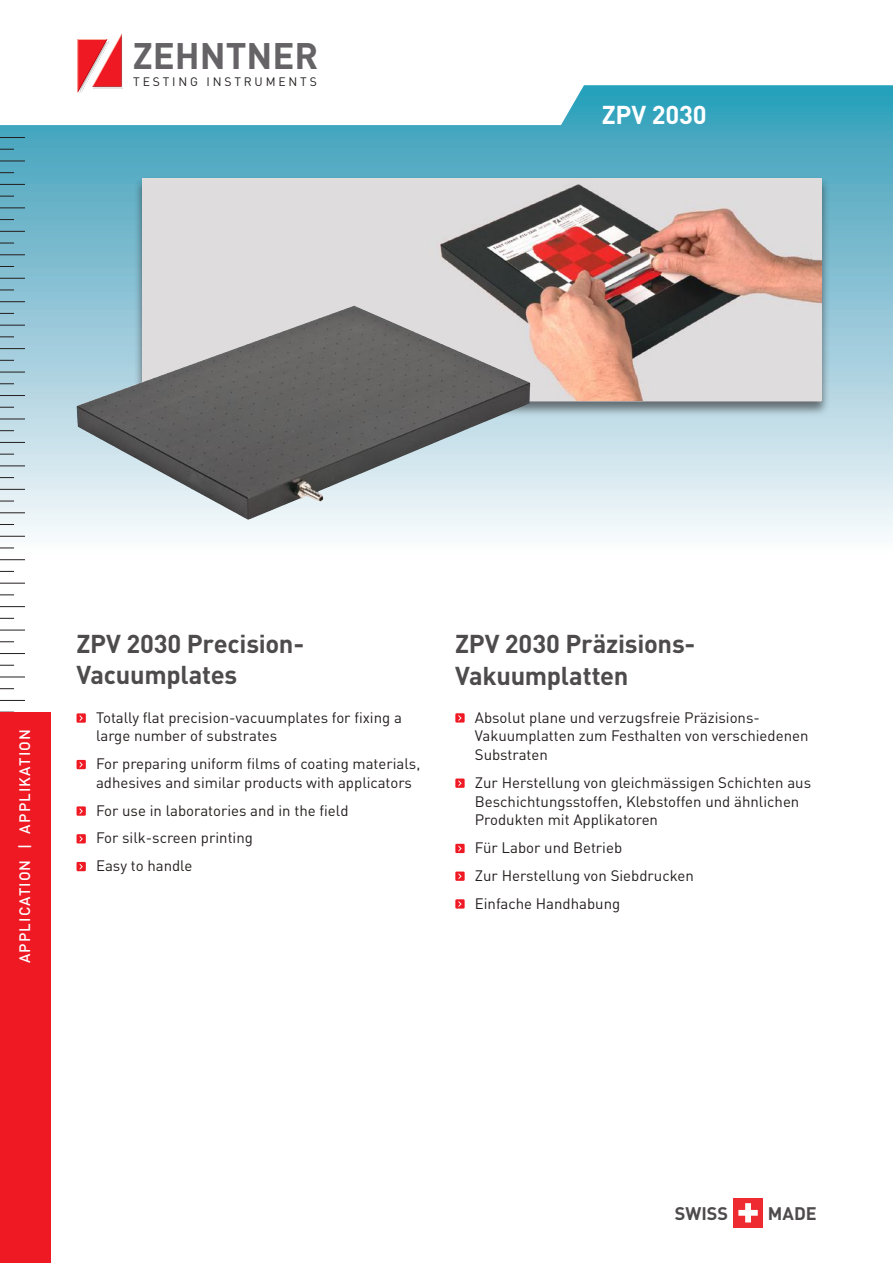
<style>
.page{position:relative;width:893px;height:1263px;background:#fff}
.page>*{position:absolute;margin:0;border:0;box-sizing:border-box;transform-origin:0 0}
.t1{font:700 36.45px "DIN";color:#656365}
.t2{font:700 25.5px/31.5px "DIN Pro";letter-spacing:-.01em;color:#4e4b4c}
.t3{font:700 25.5px "DIN Pro";letter-spacing:-.005em;color:#fff}
.t4{font:700 18px "DIN Pro";letter-spacing:.005em;color:#4e4b4c}
.t5{font:15px/18.8px "DIN Pro";color:#241f1f}
.t6{font:500 15px "DIN Pro";letter-spacing:.075em;color:#fff}
.t7{font:12.15px "DIN";letter-spacing:.23em;color:#241f1f}
</style>
<div class="page">
<svg style="left:0;top:85px;width:893px;height:463px"></svg>
<svg style="left:78px;top:33px;width:45px;height:60px"></svg>
<svg style="left:0;top:137px;width:25px;height:1px"></svg>
<svg style="left:0;top:149px;width:14px;height:1px"></svg>
<svg style="left:0;top:419px;width:25px;height:1px"></svg>
<svg style="left:0;top:430px;width:14px;height:1px"></svg>
<svg style="left:0;top:700px;width:25px;height:1px"></svg>
<svg style="left:0;top:278px;width:25px;height:1px"></svg>
<svg style="left:0;top:290px;width:14px;height:1px"></svg>
<svg style="left:0;top:559px;width:25px;height:1px"></svg>
<svg style="left:0;top:571px;width:14px;height:1px"></svg>
<svg style="left:0;top:208px;width:25px;height:1px"></svg>
<svg style="left:0;top:219px;width:14px;height:1px"></svg>
<svg style="left:0;top:489px;width:25px;height:1px"></svg>
<svg style="left:0;top:501px;width:14px;height:1px"></svg>
<svg style="left:0;top:348px;width:25px;height:1px"></svg>
<svg style="left:0;top:360px;width:14px;height:1px"></svg>
<svg style="left:0;top:630px;width:25px;height:1px"></svg>
<svg style="left:0;top:641px;width:14px;height:1px"></svg>
<svg style="left:0;top:161px;width:25px;height:1px"></svg>
<svg style="left:0;top:172px;width:14px;height:1px"></svg>
<svg style="left:0;top:442px;width:25px;height:1px"></svg>
<svg style="left:0;top:454px;width:14px;height:1px"></svg>
<svg style="left:0;top:301px;width:25px;height:1px"></svg>
<svg style="left:0;top:313px;width:14px;height:1px"></svg>
<svg style="left:0;top:583px;width:25px;height:1px"></svg>
<svg style="left:0;top:595px;width:14px;height:1px"></svg>
<svg style="left:0;top:231px;width:25px;height:1px"></svg>
<svg style="left:0;top:243px;width:14px;height:1px"></svg>
<svg style="left:0;top:512px;width:25px;height:1px"></svg>
<svg style="left:0;top:524px;width:14px;height:1px"></svg>
<svg style="left:0;top:372px;width:25px;height:1px"></svg>
<svg style="left:0;top:383px;width:14px;height:1px"></svg>
<svg style="left:0;top:653px;width:25px;height:1px"></svg>
<svg style="left:0;top:665px;width:14px;height:1px"></svg>
<svg style="left:0;top:184px;width:25px;height:1px"></svg>
<svg style="left:0;top:196px;width:14px;height:1px"></svg>
<svg style="left:0;top:466px;width:25px;height:1px"></svg>
<svg style="left:0;top:477px;width:14px;height:1px"></svg>
<svg style="left:0;top:325px;width:25px;height:1px"></svg>
<svg style="left:0;top:337px;width:14px;height:1px"></svg>
<svg style="left:0;top:606px;width:25px;height:1px"></svg>
<svg style="left:0;top:618px;width:14px;height:1px"></svg>
<svg style="left:0;top:255px;width:25px;height:1px"></svg>
<svg style="left:0;top:266px;width:14px;height:1px"></svg>
<svg style="left:0;top:536px;width:25px;height:1px"></svg>
<svg style="left:0;top:548px;width:14px;height:1px"></svg>
<svg style="left:0;top:395px;width:25px;height:1px"></svg>
<svg style="left:0;top:407px;width:14px;height:1px"></svg>
<svg style="left:0;top:677px;width:25px;height:1px"></svg>
<svg style="left:0;top:688px;width:14px;height:1px"></svg>
<div style="left:0;top:712px;width:51px;height:551px;background:#ef1923"></div>
<div style="left:733px;top:1198px;width:30px;height:29px;background:#ee2b30"></div>
<svg style="left:738px;top:1203px;width:20px;height:19px"></svg>
<div style="left:455px;top:713px;width:10px;height:9px;background:#ef1923"></div>
<svg style="left:458px;top:715px;width:4px;height:6px"></svg>
<div style="left:455px;top:778px;width:10px;height:10px;background:#ef1923"></div>
<svg style="left:458px;top:780px;width:4px;height:6px"></svg>
<div style="left:455px;top:844px;width:10px;height:9px;background:#ef1923"></div>
<svg style="left:458px;top:845px;width:4px;height:7px"></svg>
<div style="left:455px;top:871px;width:10px;height:10px;background:#ef1923"></div>
<svg style="left:458px;top:873px;width:4px;height:6px"></svg>
<div style="left:455px;top:899px;width:10px;height:9px;background:#ef1923"></div>
<svg style="left:458px;top:901px;width:4px;height:6px"></svg>
<div style="left:134px;top:176px;width:697px;height:241px;background:#241f1f;opacity:.35"></div>
<img style="left:143px;top:178px;width:678px;height:223px">
<img style="left:387px;top:320px;width:57px;height:25px">
<div style="left:77px;top:713px;width:9px;height:10px;background:#ef1923"></div>
<svg style="left:80px;top:715px;width:3px;height:6px"></svg>
<svg style="left:77px;top:760px;width:9px;height:9px"></svg>
<div style="left:77px;top:806px;width:9px;height:10px;background:#ef1923"></div>
<svg style="left:80px;top:808px;width:3px;height:6px"></svg>
<div style="left:77px;top:834px;width:9px;height:9px;background:#ef1923"></div>
<svg style="left:80px;top:836px;width:3px;height:6px"></svg>
<svg style="left:77px;top:862px;width:9px;height:9px"></svg>
<h1 class="t1" style="left:133px;top:32px;width:187px">ZEHNTNER</h1>
<p class="t7" style="left:133px;top:74px;width:185px">TESTING INSTRUMENTS</p>
<h2 class="t3" style="left:602px;top:97px;width:106px">ZPV 2030</h2>
<p class="t6" style="left:15px;top:963px;width:235px;rotate:-90deg">APPLICATION | APPLIKATION</p>
<h2 class="t2" style="left:77px;top:627px;width:229px">ZPV 2030 Precision-<br>Vacuumplates</h2>
<h2 class="t2" style="left:455px;top:627px;width:242px">ZPV 2030 Präzisions-<br>Vakuumplatten</h2>
<p class="t5" style="left:96px;top:707px;width:307px">Totally flat precision-vacuumplates for fixing a large number of substrates</p>
<p class="t5" style="left:96px;top:754px;width:326px">For preparing uniform films of coating materials, adhesives and similar products with applicators</p>
<p class="t5" style="left:96px;top:796px;width:254px;line-height:27.8px">For use in laboratories and in the field<br>For silk-screen printing<br>Easy to handle</p>
<p class="t5" style="left:475px;top:707px;width:335px">Absolut plane und verzugsfreie Präzisions-<br>Vakuumplatten zum Festhalten von verschiedenen<br>Substraten</p>
<p class="t5" style="left:475px;top:772px;width:338px">Zur Herstellung von gleichmässigen Schichten aus<br>Beschichtungsstoffen, Klebstoffen und ähnlichen<br>Produkten mit Applikatoren</p>
<p class="t5" style="left:475px;top:833px;width:220px;line-height:27.8px">Für Labor und Betrieb<br>Zur Herstellung von Siebdrucken<br>Einfache Handhabung</p>
<p class="t4" style="left:675px;top:1201px;width:55px">SWISS</p>
<p class="t4" style="left:768px;top:1201px;width:50px">MADE</p>
</div>
